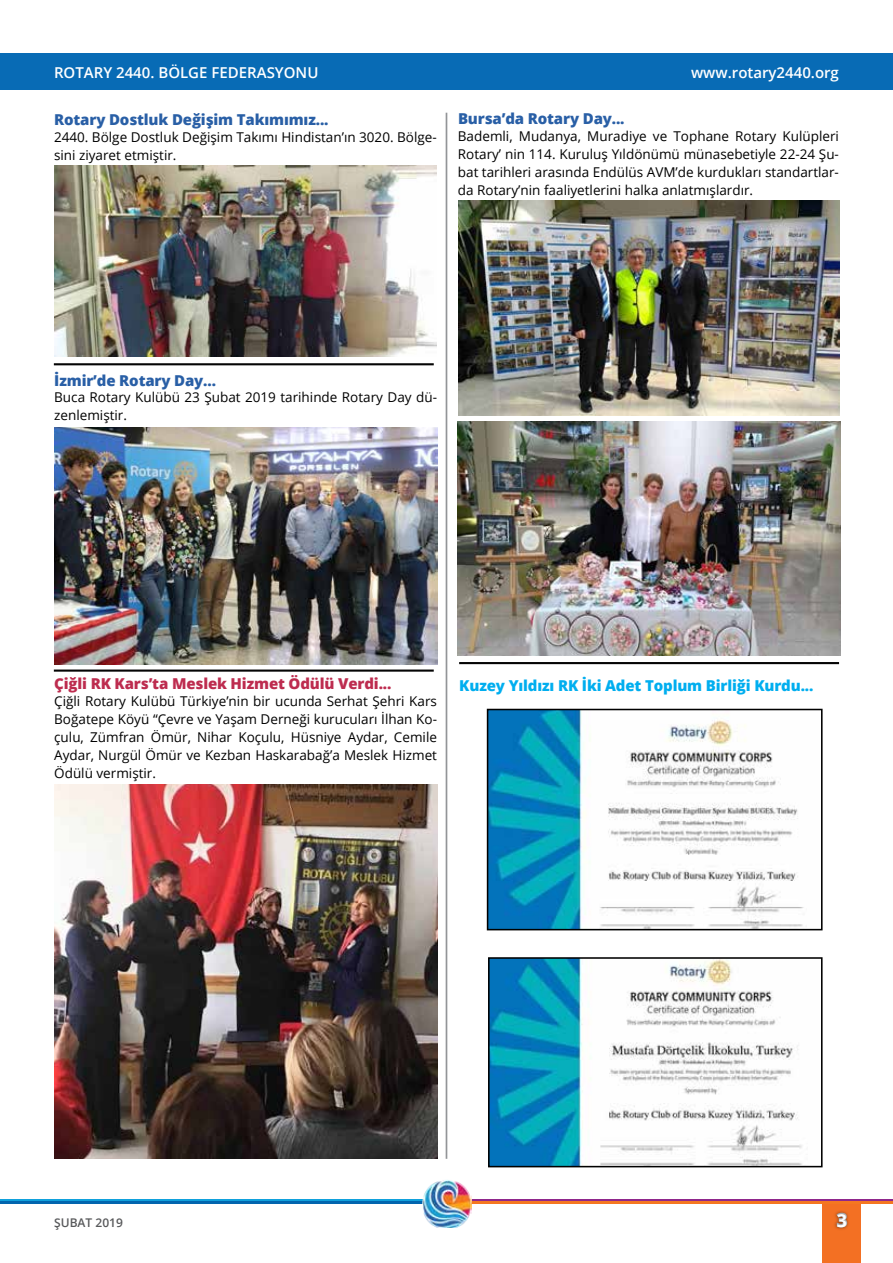
<style>
.page{position:relative;width:893px;height:1263px;background:#fff}
.page>*{position:absolute;margin:0;border:0;box-sizing:border-box;transform-origin:0 0}
.t1{font:700 18px "Open Sans";color:#fff}
.t2{font:800 15px "Open Sans";letter-spacing:-.01em;color:#295fa6}
.t3{font:600 15px "Open Sans";color:#fff}
.t4{font:800 15px "Open Sans";letter-spacing:-.01em;color:#00aeef}
.t5{font:800 15px "Open Sans";letter-spacing:-.01em;color:#bd2c4f}
.t6{font:13.5px/18px "Open Sans";color:#000}
.t7{font:600 12px "Open Sans";color:#58595b}
</style>
<div class="page">
<div style="left:823px;top:1203px;width:38px;height:60px;background:#f37023"></div>
<hr style="left:446px;top:113px;width:1px;height:1046px;background:#939598">
<hr style="left:469px;top:1199px;width:424px;height:2px;background:#8f278c">
<hr style="left:469px;top:1201px;width:424px;height:3px;background:#f47721">
<hr style="left:0;top:1199px;width:423px;height:2px;background:#11a1dc">
<hr style="left:0;top:1201px;width:423px;height:3px;background:#0265ae">
<div style="left:833px;top:1210px;width:16px;height:20px;background:#000;opacity:.51"></div>
<svg style="left:835px;top:1212px;width:13px;height:16px"></svg>
<div style="left:0;top:53px;width:893px;height:36px;background:#086bb5"></div>
<img style="left:422px;top:1180px;width:50px;height:48px">
<img style="left:54px;top:165px;width:383px;height:191px">
<img style="left:458px;top:201px;width:381px;height:214px">
<img style="left:458px;top:421px;width:382px;height:234px">
<img style="left:54px;top:427px;width:383px;height:238px">
<img style="left:54px;top:784px;width:383px;height:375px">
<img style="left:490px;top:712px;width:314px;height:215px">
<div style="left:487px;top:709px;width:336px;height:221px;border:2px solid #000"></div>
<img style="left:491px;top:960px;width:311px;height:204px">
<div style="left:488px;top:957px;width:335px;height:210px;border:2px solid #000"></div>
<p class="t3" style="left:54px;top:62px;width:266px">ROTARY 2440. BÖLGE FEDERASYONU</p>
<p class="t3" style="left:691px;top:62px;width:149px">www.rotary2440.org</p>
<p class="t2" style="left:54px;top:108px;width:276px">Rotary Dostluk Değişim Takımımız...</p>
<p class="t2" style="left:458px;top:107px;width:168px">Bursa’da Rotary Day...</p>
<p class="t6" style="left:54px;top:127px;width:384px">2440. Bölge Dostluk Değişim Takımı Hindistan’ın 3020. Bölge&shy;sini ziyaret etmiştir.</p>
<p class="t6" style="left:458px;top:126px;width:383px;text-align:justify">Bademli, Mudanya, Muradiye ve Tophane Rotary Kulüpleri Rotary’ nin 114. Kuruluş Yıldönümü münasebetiyle 22-24 Şu&shy;bat tarihleri arasında Endülüs AVM’de kurdukları standartlar&shy;da Rotary’nin faaliyetlerini halka anlatmışlardır.</p>
<p class="t2" style="left:54px;top:369px;width:163px">İzmir’de Rotary Day...</p>
<p class="t6" style="left:54px;top:388px;width:384px">Buca Rotary Kulübü 23 Şubat 2019 tarihinde Rotary Day dü&shy;zenlemiştir.</p>
<p class="t5" style="left:54px;top:672px;width:339px">Çiğli RK Kars’ta Meslek Hizmet Ödülü Verdi...</p>
<p class="t4" style="left:459px;top:674px;width:356px">Kuzey Yıldızı RK İki Adet Toplum Birliği Kurdu...</p>
<p class="t6" style="left:54px;top:692px;width:384px;text-align:justify">Çiğli Rotary Kulübü Türkiye’nin bir ucunda Serhat Şehri Kars Boğatepe Köyü “Çevre ve Yaşam Derneği kurucuları İlhan Ko&shy;çulu, Zümfran Ömür, Nihar Koçulu, Hüsniye Aydar, Cemile Aydar, Nurgül Ömür ve Kezban Haskarabağ’a Meslek Hizmet Ödülü vermiştir.</p>
<p class="t7" style="left:54px;top:1214px;width:70px">ŞUBAT 2019</p>
<h1 class="t1" style="left:837px;top:1210px;width:12px">3</h1>
</div>
